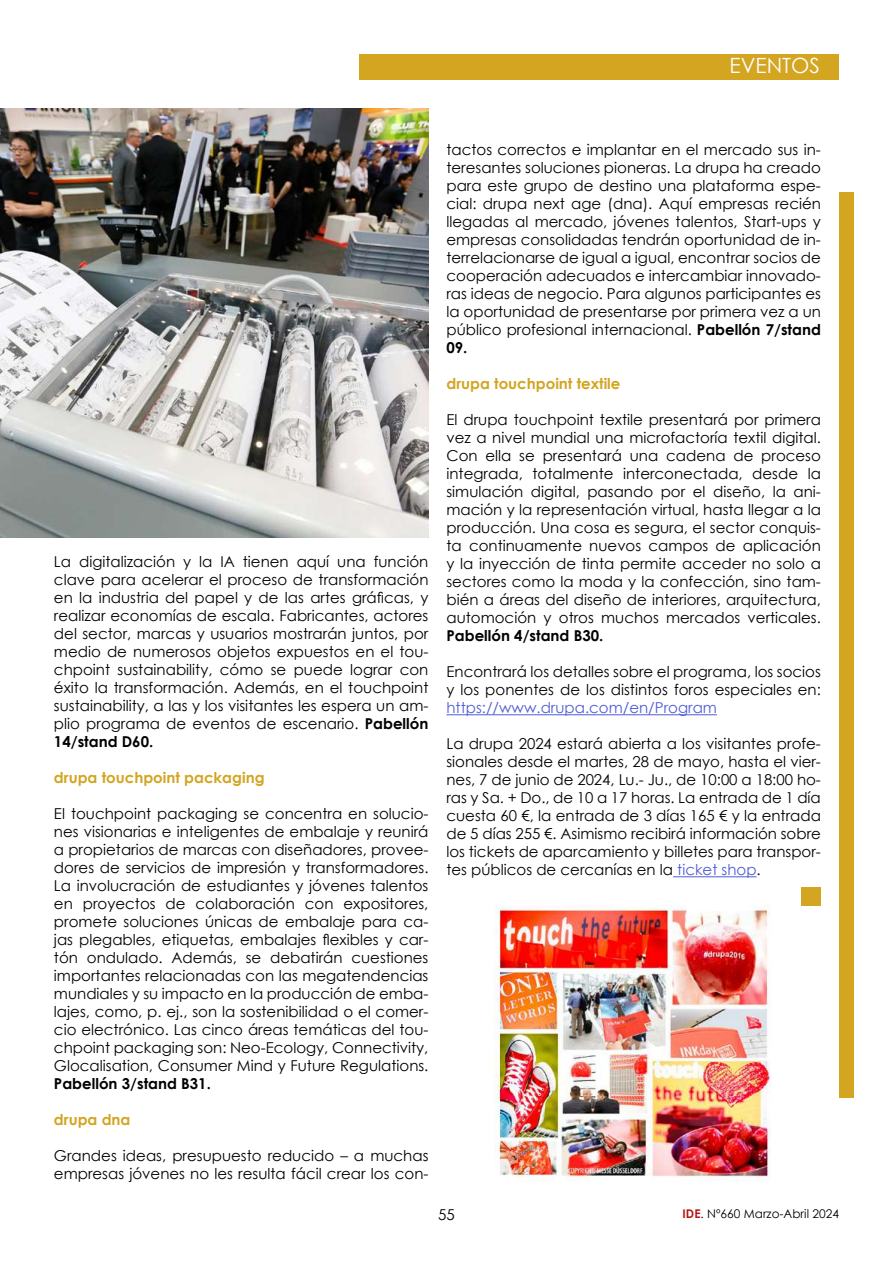
<style>
.page{position:relative;width:893px;height:1263px;background:#fff}
.page>*{position:absolute;margin:0;border:0;box-sizing:border-box;transform-origin:0 0}
.t1{font:21px "Century Gothic";color:#fff}
.t2{font:15px/18px "Century Gothic";color:#000;text-align:justify}
.t3{font:700 15px "Century Gothic";color:#d3a521}
.t4{font:700 15px "Century Gothic";color:#000}
.t5{font:15px "Century Gothic";color:#4f5cd6}
.t6{font:12px "Century Gothic";color:#000}
.s1{font-weight:700}
.s2{color:#4f5cd6}
.s3{font-weight:700;color:#b01917}
</style>
<div class="page">
<img style="left:0;top:108px;width:428px;height:430px">
<img style="left:495px;top:905px;width:276px;height:277px">
<hr style="left:446px;top:714px;width:271px;height:1px;background:#4f5cd6">
<hr style="left:673px;top:876px;width:84px;height:1px;background:#4f5cd6">
<div style="left:360px;top:54px;width:479px;height:25px;background:#d3a521"></div>
<div style="left:839px;top:192px;width:15px;height:906px;background:#d3a521"></div>
<div style="left:801px;top:887px;width:20px;height:18px;background:#d3a521"></div>
<h1 class="t1" style="left:729px;top:51px;width:92px">EVENTOS</h1>
<p class="t2" style="left:54px;top:552px;width:376px">La digitalización y la IA tienen aquí una función clave para acelerar el proceso de transformación en la industria del papel y de las artes gráficas, y realizar economías de escala. Fabricantes, actores del sector, marcas y usuarios mostrarán juntos, por medio de numerosos objetos expuestos en el tou&shy;chpoint sustainability, cómo se puede lograr con éxito la transformación. Además, en el touchpoint sustainability, a las y los visitantes les espera un am&shy;plio programa de eventos de escenario. <span class="s1">Pabellón 14/stand D60.</span></p>
<p class="t3" style="left:54px;top:766px;width:212px">drupa touchpoint packaging</p>
<p class="t2" style="left:54px;top:804px;width:376px">El touchpoint packaging se concentra en solucio&shy;nes visionarias e inteligentes de embalaje y reunirá a propietarios de marcas con diseñadores, provee&shy;dores de servicios de impresión y transformadores.<br>La involucración de estudiantes y jóvenes talentos en proyectos de colaboración con expositores, promete soluciones únicas de embalaje para ca&shy;jas plegables, etiquetas, embalajes flexibles y car&shy;tón ondulado. Además, se debatirán cuestiones importantes relacionadas con las megatendencias mundiales y su impacto en la producción de emba&shy;lajes, como, p. ej., son la sostenibilidad o el comer&shy;cio electrónico. Las cinco áreas temáticas del tou&shy;chpoint packaging son: Neo-Ecology, Connectivity, Glocalisation, Consumer Mind y Future Regulations.</p>
<p class="t4" style="left:54px;top:1072px;width:158px">Pabellón 3/stand B31.</p>
<p class="t3" style="left:54px;top:1108px;width:78px">drupa dna</p>
<p class="t2" style="left:54px;top:1146px;width:376px">Grandes ideas, presupuesto reducido – a muchas empresas jóvenes no les resulta fácil crear los con-</p>
<p class="t2" style="left:446px;top:141px;width:376px">tactos correctos e implantar en el mercado sus in&shy;teresantes soluciones pioneras. La drupa ha creado para este grupo de destino una plataforma espe&shy;cial: drupa next age (dna). Aquí empresas recién llegadas al mercado, jóvenes talentos, Start-ups y empresas consolidadas tendrán oportunidad de in&shy;terrelacionarse de igual a igual, encontrar socios de cooperación adecuados e intercambiar innovado&shy;ras ideas de negocio. Para algunos participantes es la oportunidad de presentarse por primera vez a un público profesional internacional. <span class="s1">Pabellón 7/stand 09.</span></p>
<p class="t3" style="left:446px;top:372px;width:176px">drupa touchpoint textile</p>
<p class="t2" style="left:446px;top:411px;width:376px">El drupa touchpoint textile presentará por primera vez a nivel mundial una microfactoría textil digital.<br>Con ella se presentará una cadena de proceso integrada, totalmente interconectada, desde la simulación digital, pasando por el diseño, la ani&shy;mación y la representación virtual, hasta llegar a la producción. Una cosa es segura, el sector conquis&shy;ta continuamente nuevos campos de aplicación y la inyección de tinta permite acceder no solo a sectores como la moda y la confección, sino tam&shy;bién a áreas del diseño de interiores, arquitectura, automoción y otros muchos mercados verticales.</p>
<p class="t4" style="left:446px;top:624px;width:158px">Pabellón 4/stand B30.</p>
<p class="t2" style="left:446px;top:663px;width:376px">Encontrará los detalles sobre el programa, los socios y los ponentes de los distintos foros especiales en:</p>
<p class="t5" style="left:446px;top:697px;width:272px">https://www.drupa.com/en/Program</p>
<p class="t2" style="left:446px;top:735px;width:376px">La drupa 2024 estará abierta a los visitantes profe&shy;sionales desde el martes, 28 de mayo, hasta el vier&shy;nes, 7 de junio de 2024, Lu.- Ju., de 10:00 a 18:00 ho&shy;ras y Sa. + Do., de 10 a 17 horas. La entrada de 1 día cuesta 60 €, la entrada de 3 días 165 € y la entrada de 5 días 255 €. Asimismo recibirá información sobre los tickets de aparcamiento y billetes para transpor&shy;tes públicos de cercanías en la <span class="s2">ticket shop</span>.</p>
<p class="t2" style="left:438px;top:1205px;width:18px">55</p>
<p class="t6" style="left:683px;top:1205px;width:158px"><span class="s3">IDE</span>. Nº660 Marzo-Abril 2024</p>
</div>
